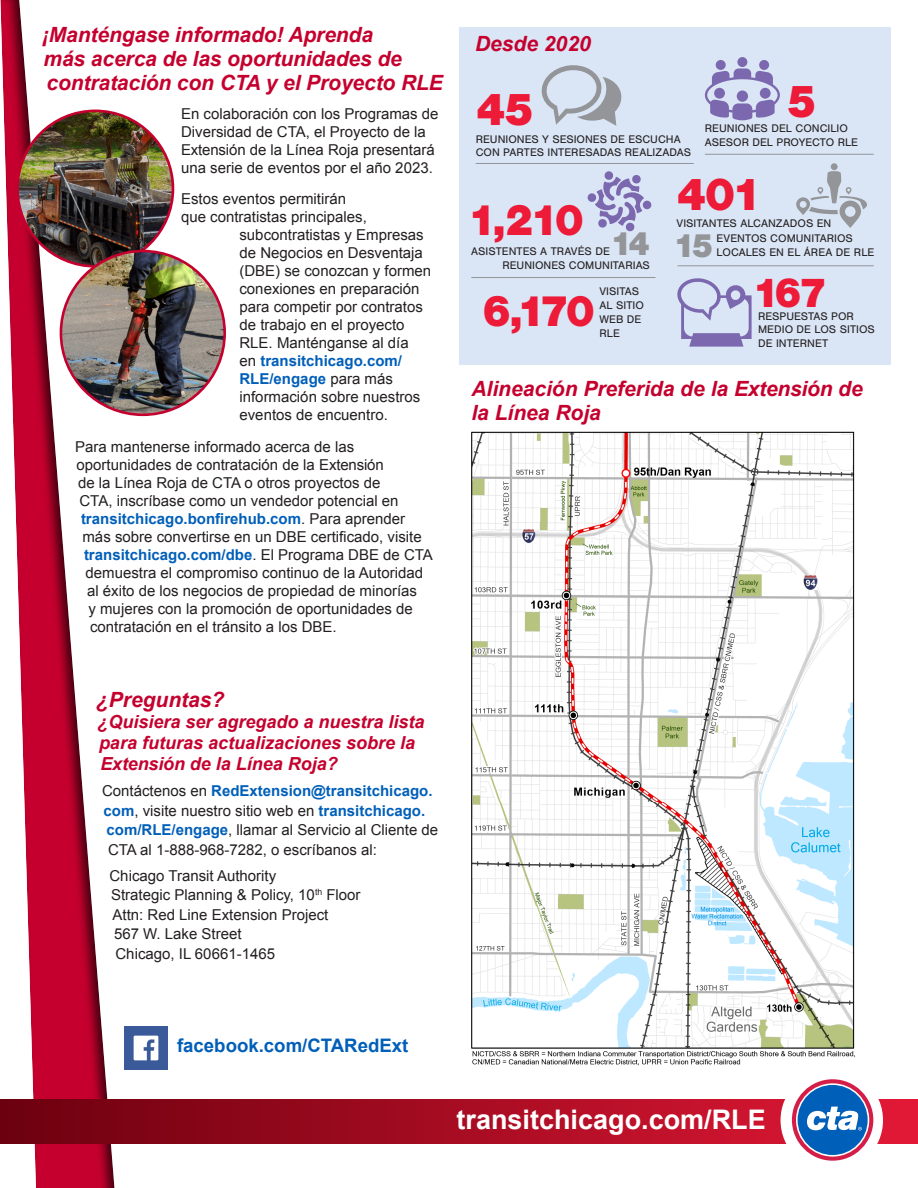
<style>
.page{position:relative;width:918px;height:1188px;background:#fff}
.page>*{position:absolute;margin:0;border:0;box-sizing:border-box;transform-origin:0 0}
.t1{font:900 46.95px "Nimbus San";color:#ed1a38}
.t2{font:900 44.7px "Nimbus San";letter-spacing:-.095em;color:#ed1a38}
.t3{font:900 42.6px "Nimbus San";color:#ed1a38}
.t4{font:900 34.35px "Nimbus San";color:#939598}
.t5{font:700 27px "Arial";color:#fff}
.Normal__Web{font:italic 700 21px/24px "Arial";letter-spacing:-.005em;color:#c5002e}
.t6{font:700 18.6px "Arial";color:#005fb9}
.Normal__Web-2{font:italic 700 18px/21px "Arial";color:#c5002e}
.Normal__Web-3{font:15px/18px "Arial";color:#231f20}
.Normal__Web-4{font:700 15px "Arial";color:#005fb9}
.t7{font:11.4px/13.6px "Nimbus San";color:#231f20}
.s1{font-weight:400;color:#231f20}
.s2{font-weight:700;color:#005fb9}
</style>
<div class="page">
<div style="left:459px;top:27px;width:432px;height:337px;background:#dae5f5"></div>
<div style="left:0;top:0;width:118px;height:1188px;background:#231f20;opacity:.75"></div>
<svg style="left:0;top:1100px;width:918px;height:43px;background:#a00b20"></svg>
<div style="left:781px;top:1069px;width:102px;height:103px;background:#fff;border-radius:50%"></div>
<svg style="left:792px;top:1079px;width:81px;height:82px"></svg>
<img style="left:125px;top:1026px;width:42px;height:43px">
<svg style="left:541px;top:65px;width:81px;height:61px"></svg>
<hr style="left:476px;top:163px;width:218px;height:1px;background:#939598">
<div style="left:737px;top:57px;width:10px;height:10px;background:#7b68ae;border-radius:50%"></div>
<div style="left:716px;top:60px;width:10px;height:10px;background:#7b68ae;border-radius:50%"></div>
<div style="left:759px;top:60px;width:10px;height:10px;background:#7b68ae;border-radius:50%"></div>
<svg style="left:705px;top:68px;width:75px;height:52px"></svg>
<div style="left:737px;top:91px;width:11px;height:11px;background:#7b68ae;border-radius:50%"></div>
<div style="left:760px;top:88px;width:11px;height:11px;background:#7b68ae;border-radius:50%"></div>
<div style="left:714px;top:88px;width:11px;height:11px;background:#7b68ae;border-radius:50%"></div>
<hr style="left:705px;top:154px;width:169px;height:1px;background:#939598">
<svg style="left:677px;top:278px;width:75px;height:69px"></svg>
<svg style="left:587px;top:171px;width:65px;height:61px"></svg>
<hr style="left:471px;top:277px;width:185px;height:1px;background:#939598">
<hr style="left:678px;top:265px;width:196px;height:1px;background:#939598">
<div style="left:831px;top:163px;width:7px;height:7px;background:#939598;border-radius:50%"></div>
<svg style="left:796px;top:171px;width:71px;height:57px"></svg>
<img style="left:18px;top:111px;width:155px;height:155px;border-radius:78px">
<img style="left:61px;top:251px;width:164px;height:164px;border-radius:82px">
<div style="left:60px;top:250px;width:166px;height:166px;border:3px solid #c5002e;border-radius:50%"></div>
<img style="left:471px;top:431px;width:385px;height:635px">
<p class="Normal__Web" style="left:42px;top:24px;width:402px">¡Manténgase informado! Aprenda<br>más acerca de las oportunidades de contratación con CTA y el Proyecto RLE</p>
<p class="Normal__Web-3" style="left:181px;top:105px;width:259px">En colaboración con los Programas de Diversidad de CTA, el Proyecto de la Extensión de la Línea Roja presentará una serie de eventos por el año 2023.</p>
<p class="Normal__Web-3" style="left:181px;top:190px;width:167px">Estos eventos permitirán</p>
<p class="Normal__Web-3" style="left:181px;top:208px;width:187px">que contratistas principales,</p>
<p class="Normal__Web-3" style="left:239px;top:226px;width:186px">subcontratistas y Empresas</p>
<p class="Normal__Web-3" style="left:239px;top:244px;width:185px">de Negocios en Desventaja</p>
<p class="Normal__Web-3" style="left:239px;top:262px;width:193px">(DBE) se conozcan y formen</p>
<p class="Normal__Web-3" style="left:239px;top:280px;width:182px">conexiones en preparación</p>
<p class="Normal__Web-3" style="left:239px;top:298px;width:185px">para competir por contratos</p>
<p class="Normal__Web-3" style="left:239px;top:316px;width:167px">de trabajo en el proyecto</p>
<p class="Normal__Web-3" style="left:239px;top:334px;width:171px">RLE. Manténganse al día</p>
<p class="Normal__Web-4" style="left:239px;top:351px;width:164px"><span class="s1">en</span> transitchicago.com/</p>
<p class="Normal__Web-4" style="left:239px;top:369px;width:155px">RLE/engage <span class="s1">para más</span></p>
<p class="Normal__Web-3" style="left:239px;top:388px;width:182px">información sobre nuestros</p>
<p class="Normal__Web-3" style="left:239px;top:406px;width:150px">eventos de encuentro.</p>
<p class="Normal__Web-3" style="left:75px;top:438px;width:281px">Para mantenerse informado acerca de las</p>
<p class="Normal__Web-3" style="left:76px;top:456px;width:309px">oportunidades de contratación de la Extensión</p>
<p class="Normal__Web-3" style="left:78px;top:474px;width:304px">de la Línea Roja de CTA o otros proyectos de</p>
<p class="Normal__Web-3" style="left:80px;top:492px;width:321px">CTA, inscríbase como un vendedor potencial en</p>
<p class="Normal__Web-4" style="left:81px;top:509px;width:326px">transitchicago.bonfirehub.com<span class="s1">. Para aprender</span></p>
<p class="Normal__Web-3" style="left:82px;top:528px;width:341px">más sobre convertirse en un DBE certificado, visite</p>
<p class="Normal__Web-4" style="left:84px;top:545px;width:350px">transitchicago.com/dbe<span class="s1">. El Programa DBE de CTA</span></p>
<p class="Normal__Web-3" style="left:86px;top:564px;width:339px">demuestra el compromiso continuo de la Autoridad</p>
<p class="Normal__Web-3" style="left:87px;top:582px;width:332px">al éxito de los negocios de propiedad de minorías</p>
<p class="Normal__Web-3" style="left:88px;top:600px;width:326px">y mujeres con la promoción de oportunidades de</p>
<p class="Normal__Web-3" style="left:90px;top:618px;width:248px">contratación en el tránsito a los DBE.</p>
<p class="Normal__Web" style="left:96px;top:688px;width:130px">¿Preguntas?</p>
<p class="Normal__Web-2" style="left:98px;top:712px;width:329px">¿Quisiera ser agregado a nuestra lista para futuras actualizaciones sobre la<br>Extensión de la Línea Roja?</p>
<p class="Normal__Web-4" style="left:102px;top:781px;width:332px"><span class="s1">Contáctenos en</span> RedExtension@transitchicago.</p>
<p class="Normal__Web-3" style="left:104px;top:802px;width:323px"><span class="s2">com</span>, visite nuestro sitio web en <span class="s2">transitchicago.</span></p>
<p class="Normal__Web-3" style="left:106px;top:821px;width:333px"><span class="s2">com/RLE/engage</span>, llamar al Servicio al Cliente de</p>
<p class="Normal__Web-3" style="left:108px;top:841px;width:271px">CTA al 1-888-968-7282, o escríbanos al:</p>
<p class="Normal__Web-3" style="left:110px;top:867px;width:168px">Chicago Transit Authority</p>
<p class="Normal__Web-3" style="left:111px;top:886px;width:251px">Strategic Planning &amp; Policy, 10<sup>th</sup> Floor</p>
<p class="Normal__Web-3" style="left:112px;top:906px;width:217px">Attn: Red Line Extension Project</p>
<p class="Normal__Web-3" style="left:114px;top:925px;width:129px">567 W. Lake Street</p>
<p class="Normal__Web-3" style="left:116px;top:945px;width:161px">Chicago, IL 60661-1465</p>
<p class="Normal__Web" style="left:475px;top:33px;width:117px">Desde 2020</p>
<p class="t1" style="left:476px;top:82px;width:60px">45</p>
<p class="t7" style="left:476px;top:132px;width:217px">REUNIONES Y SESIONES DE ESCUCHA<br>CON PARTES INTERESADAS REALIZADAS</p>
<p class="t1" style="left:786px;top:75px;width:32px">5</p>
<p class="t7" style="left:705px;top:135px;width:155px">ASESOR DEL PROYECTO RLE</p>
<p class="t7" style="left:705px;top:122px;width:145px">REUNIONES DEL CONCILIO</p>
<p class="t2" style="left:467px;top:195px;width:118px">1,210</p>
<p class="t4" style="left:610px;top:224px;width:42px">14</p>
<p class="t7" style="left:502px;top:258px;width:149px">REUNIONES COMUNITARIAS</p>
<p class="t7" style="left:471px;top:244px;width:140px">ASISTENTES A TRAVÉS DE</p>
<p class="t1" style="left:676px;top:167px;width:87px">401</p>
<p class="t4" style="left:673px;top:226px;width:42px">15</p>
<p class="t7" style="left:717px;top:232px;width:159px">EVENTOS COMUNITARIOS<br>LOCALES EN EL ÁREA DE RLE</p>
<p class="t7" style="left:677px;top:217px;width:156px">VISITANTES ALCANZADOS EN</p>
<p class="t2" style="left:482px;top:285px;width:114px">6,170</p>
<p class="t7" style="left:600px;top:285px;width:46px">VISITAS<br>AL SITIO<br>WEB DE<br>RLE</p>
<p class="t3" style="left:752px;top:268px;width:77px">167</p>
<p class="t7" style="left:758px;top:309px;width:118px">RESPUESTAS POR<br>MEDIO DE LOS SITIOS<br>DE INTERNET</p>
<p class="Normal__Web" style="left:471px;top:377px;width:393px">Alineación Preferida de la Extensión de la Línea Roja</p>
<p class="t6" style="left:177px;top:1033px;width:233px">facebook.com/CTARedExt</p>
<p class="t5" style="left:457px;top:1101px;width:311px">transitchicago.com/RLE</p>
</div>
